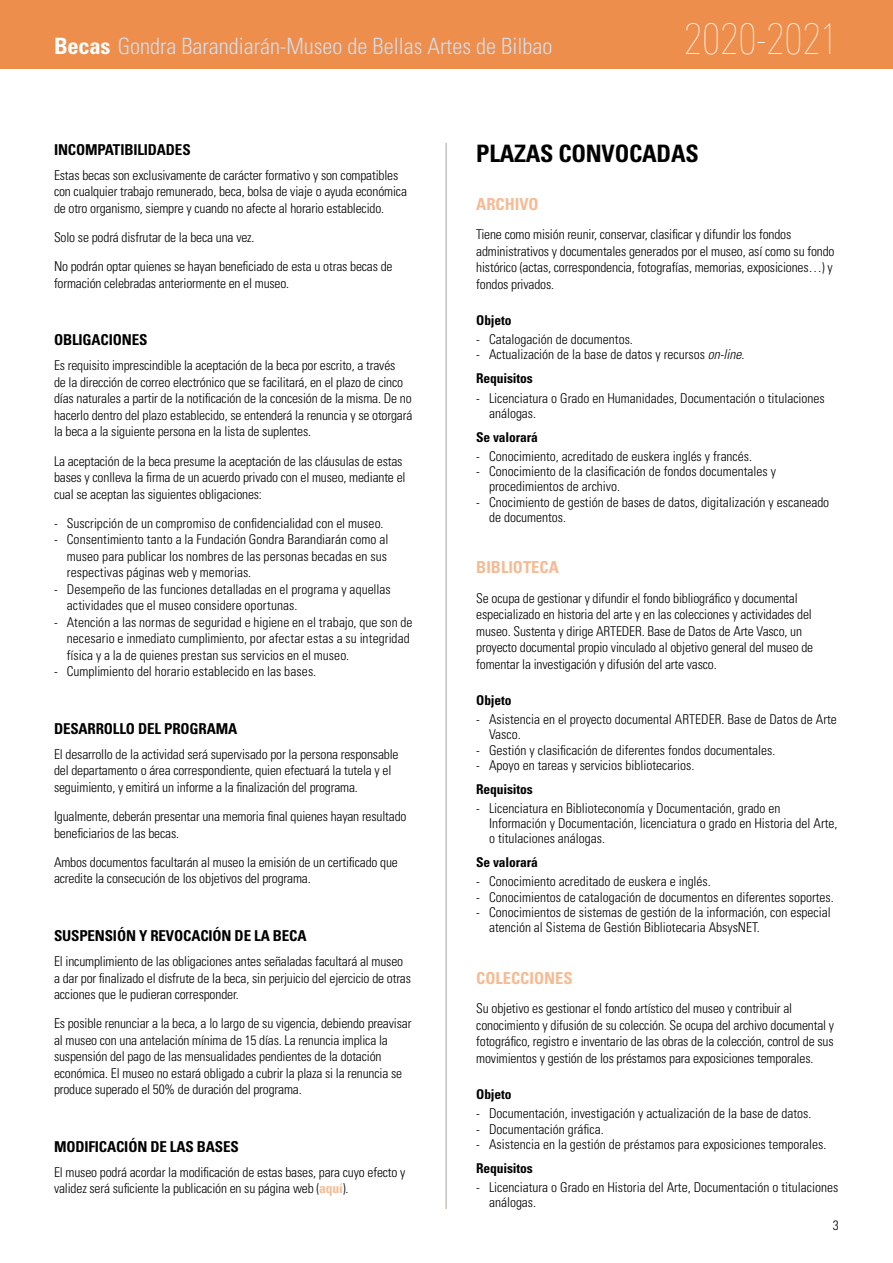
<style>
.page{position:relative;width:893px;height:1263px;background:#fff}
.page>*{position:absolute;margin:0;border:0;box-sizing:border-box;transform-origin:0 0}
.t1{font:200 condensed 42px "Univers Next Pro";color:#fff}
.t2{font:700 condensed 24px "Univers";letter-spacing:-.01em;color:#000}
.t3{font:300 condensed 22.5px "Univers";color:#d4ddea}
.t4{font:700 condensed 16.5px "Univers";color:#f5bb93}
.t5{font:700 condensed 15px "Univers";letter-spacing:-.01em;color:#000}
.t6{font:300 condensed 13.5px/16.5px "Univers";letter-spacing:-.01em;color:#000}
.t7{font:700 condensed 13.5px "Univers";letter-spacing:-.01em;color:#000}
.s1{font-weight:700;color:#fff}
.s2{font-weight:700;color:#f5bb93}
.s3{font-style:italic}
.s4{font-weight:700}
</style>
<div class="page">
<div style="left:0;top:0;width:893px;height:69px;background:#ee8e4c"></div>
<hr style="left:446px;top:143px;width:1px;height:1066px;background:#aca199">
<h3 class="t3" style="left:54px;top:33px;width:500px"><span class="s1">Becas</span> Gondra Barandiarán-Museo de Bellas Artes de Bilbao</h3>
<h1 class="t1" style="left:684px;top:16px;width:156px">2020-2021</h1>
<p class="t5" style="left:54px;top:140px;width:138px">INCOMPATIBILIDADES</p>
<p class="t6" style="left:54px;top:167px;width:354px">Estas becas son exclusivamente de carácter formativo y son compatibles con cualquier trabajo remunerado, beca, bolsa de viaje o ayuda económica de otro organismo, siempre y cuando no afecte al horario establecido.</p>
<p class="t6" style="left:54px;top:222px;width:340px;line-height:29.2px">Solo se podrá disfrutar de la beca una vez.<br>No podrán optar quienes se hayan beneficiado de esta u otras becas de</p>
<p class="t6" style="left:54px;top:275px;width:237px">formación celebradas anteriormente en el museo.</p>
<p class="t5" style="left:54px;top:331px;width:95px">OBLIGACIONES</p>
<p class="t6" style="left:54px;top:357px;width:360px">Es requisito imprescindible la aceptación de la beca por escrito, a través<br>de la dirección de correo electrónico que se facilitará, en el plazo de cinco días naturales a partir de la notificación de la concesión de la misma. De no hacerlo dentro del plazo establecido, se entenderá la renuncia y se otorgará la beca a la siguiente persona en la lista de suplentes.</p>
<p class="t6" style="left:54px;top:452px;width:353px">La aceptación de la beca presume la aceptación de las cláusulas de estas bases y conlleva la firma de un acuerdo privado con el museo, mediante el cual se aceptan las siguientes obligaciones:</p>
<p class="t6" style="left:54px;top:515px;width:331px">- Suscripción de un compromiso de confidencialidad con el museo.</p>
<p class="t6" style="left:67px;top:531px;width:323px;text-align:justify;text-indent:-13px">- Consentimiento tanto a la Fundación Gondra Barandiarán como al museo para publicar los nombres de las personas becadas en sus respectivas páginas web y memorias.</p>
<p class="t6" style="left:67px;top:581px;width:325px;text-indent:-13px">- Desempeño de las funciones detalladas en el programa y aquellas actividades que el museo considere oportunas.</p>
<p class="t6" style="left:67px;top:614px;width:347px;text-indent:-13px">- Atención a las normas de seguridad e higiene en el trabajo, que son de necesario e inmediato cumplimiento, por afectar estas a su integridad física y a la de quienes prestan sus servicios en el museo.</p>
<p class="t6" style="left:54px;top:663px;width:264px">- Cumplimiento del horario establecido en las bases.</p>
<p class="t5" style="left:54px;top:719px;width:185px">DESARROLLO DEL PROGRAMA</p>
<p class="t6" style="left:54px;top:746px;width:346px">El desarrollo de la actividad será supervisado por la persona responsable del departamento o área correspondiente, quien efectuará la tutela y el seguimiento, y emitirá un informe a la finalización del programa.</p>
<p class="t6" style="left:54px;top:808px;width:354px">Igualmente, deberán presentar una memoria final quienes hayan resultado beneficiarios de las becas.</p>
<p class="t6" style="left:54px;top:854px;width:345px">Ambos documentos facultarán al museo la emisión de un certificado que acredite la consecución de los objetivos del programa.</p>
<p class="t5" style="left:54px;top:926px;width:254px">SUSPENSIÓN Y REVOCACIÓN DE LA BECA</p>
<p class="t6" style="left:54px;top:953px;width:359px">El incumplimiento de las obligaciones antes señaladas facultará al museo a dar por finalizado el disfrute de la beca, sin perjuicio del ejercicio de otras acciones que le pudieran corresponder.</p>
<p class="t6" style="left:54px;top:1015px;width:359px">Es posible renunciar a la beca, a lo largo de su vigencia, debiendo preavisar al museo con una antelación mínima de 15 días. La renuncia implica la suspensión del pago de las mensualidades pendientes de la dotación económica. El museo no estará obligado a cubrir la plaza si la renuncia se produce superado el 50% de duración del programa.</p>
<p class="t5" style="left:54px;top:1137px;width:186px">MODIFICACIÓN DE LAS BASES</p>
<p class="t6" style="left:54px;top:1164px;width:353px">El museo podrá acordar la modificación de estas bases, para cuyo efecto y validez será suficiente la publicación en su página web (<span class="s2">aquí</span>).</p>
<h2 class="t2" style="left:476px;top:139px;width:224px">PLAZAS CONVOCADAS</h2>
<p class="t4" style="left:476px;top:194px;width:64px">ARCHIVO</p>
<p class="t6" style="left:476px;top:226px;width:360px">Tiene como misión reunir, conservar, clasificar y difundir los fondos administrativos y documentales generados por el museo, así como su fondo histórico (actas, correspondencia, fotografías, memorias, exposiciones…) y fondos privados.</p>
<p class="t7" style="left:476px;top:312px;width:37px">Objeto</p>
<p class="t6" style="left:476px;top:331px;width:158px">- Catalogación de documentos.</p>
<p class="t6" style="left:476px;top:342px;width:270px;line-height:24px">- Actualización de la base de datos y recursos <span class="s3">on-line</span>.<br><span class="s4">Requisitos</span></p>
<p class="t6" style="left:489px;top:390px;width:337px;line-height:15px;text-indent:-13px">- Licenciatura o Grado en Humanidades, Documentación o titulaciones análogas.</p>
<p class="t7" style="left:476px;top:428px;width:63px">Se valorará</p>
<p class="t6" style="left:476px;top:448px;width:277px">- Conocimiento, acreditado de euskera inglés y francés.</p>
<p class="t6" style="left:489px;top:464px;width:289px;line-height:15px;text-indent:-13px">- Conocimiento de la clasificación de fondos documentales y procedimientos de archivo.</p>
<p class="t6" style="left:489px;top:494px;width:342px;line-height:15px;text-indent:-13px">- Cnocimiento de gestión de bases de datos, digitalización y escaneado de documentos.</p>
<p class="t4" style="left:476px;top:557px;width:84px">BIBLIOTECA</p>
<p class="t6" style="left:476px;top:589px;width:338px">Se ocupa de gestionar y difundir el fondo bibliográfico y documental especializado en historia del arte y en las colecciones y actividades del museo. Sustenta y dirige ARTEDER. Base de Datos de Arte Vasco, un proyecto documental propio vinculado al objetivo general del museo de fomentar la investigación y difusión del arte vasco.</p>
<p class="t7" style="left:476px;top:692px;width:37px">Objeto</p>
<p class="t6" style="left:489px;top:712px;width:349px;line-height:15px;text-indent:-13px">- Asistencia en el proyecto documental ARTEDER. Base de Datos de Arte<br>Vasco.</p>
<p class="t6" style="left:476px;top:741px;width:301px">- Gestión y clasificación de diferentes fondos documentales.</p>
<p class="t6" style="left:476px;top:757px;width:220px">- Apoyo en tareas y servicios bibliotecarios.</p>
<p class="t7" style="left:476px;top:781px;width:58px">Requisitos</p>
<p class="t6" style="left:489px;top:801px;width:350px;line-height:15px;text-indent:-13px">- Licenciatura en Biblioteconomía y Documentación, grado en<br>Información y Documentación, licenciatura o grado en Historia del Arte, o titulaciones análogas.</p>
<p class="t7" style="left:476px;top:854px;width:63px">Se valorará</p>
<p class="t6" style="left:476px;top:873px;width:236px">- Conocimiento acreditado de euskera e inglés.</p>
<p class="t6" style="left:476px;top:889px;width:359px">- Conocimientos de catalogación de documentos en diferentes soportes.</p>
<p class="t6" style="left:489px;top:905px;width:343px;line-height:15px;text-indent:-13px">- Conocimientos de sistemas de gestión de la información, con especial atención al Sistema de Gestión Bibliotecaria AbsysNET.</p>
<p class="t4" style="left:476px;top:968px;width:98px">COLECCIONES</p>
<p class="t6" style="left:476px;top:1000px;width:359px">Su objetivo es gestionar el fondo artístico del museo y contribuir al conocimiento y difusión de su colección. Se ocupa del archivo documental y fotográfico, registro e inventario de las obras de la colección, control de sus movimientos y gestión de los préstamos para exposiciones temporales.</p>
<p class="t7" style="left:476px;top:1086px;width:37px">Objeto</p>
<p class="t6" style="left:476px;top:1105px;width:337px">- Documentación, investigación y actualización de la base de datos.</p>
<p class="t6" style="left:476px;top:1120px;width:129px">- Documentación gráfica.</p>
<p class="t6" style="left:476px;top:1136px;width:352px">- Asistencia en la gestión de préstamos para exposiciones temporales.</p>
<p class="t7" style="left:476px;top:1160px;width:58px">Requisitos</p>
<p class="t6" style="left:489px;top:1180px;width:351px;line-height:15px;text-indent:-13px">- Licenciatura o Grado en Historia del Arte, Documentación o titulaciones análogas.</p>
<p class="t6" style="left:833px;top:1217px;width:7px">3</p>
</div>
